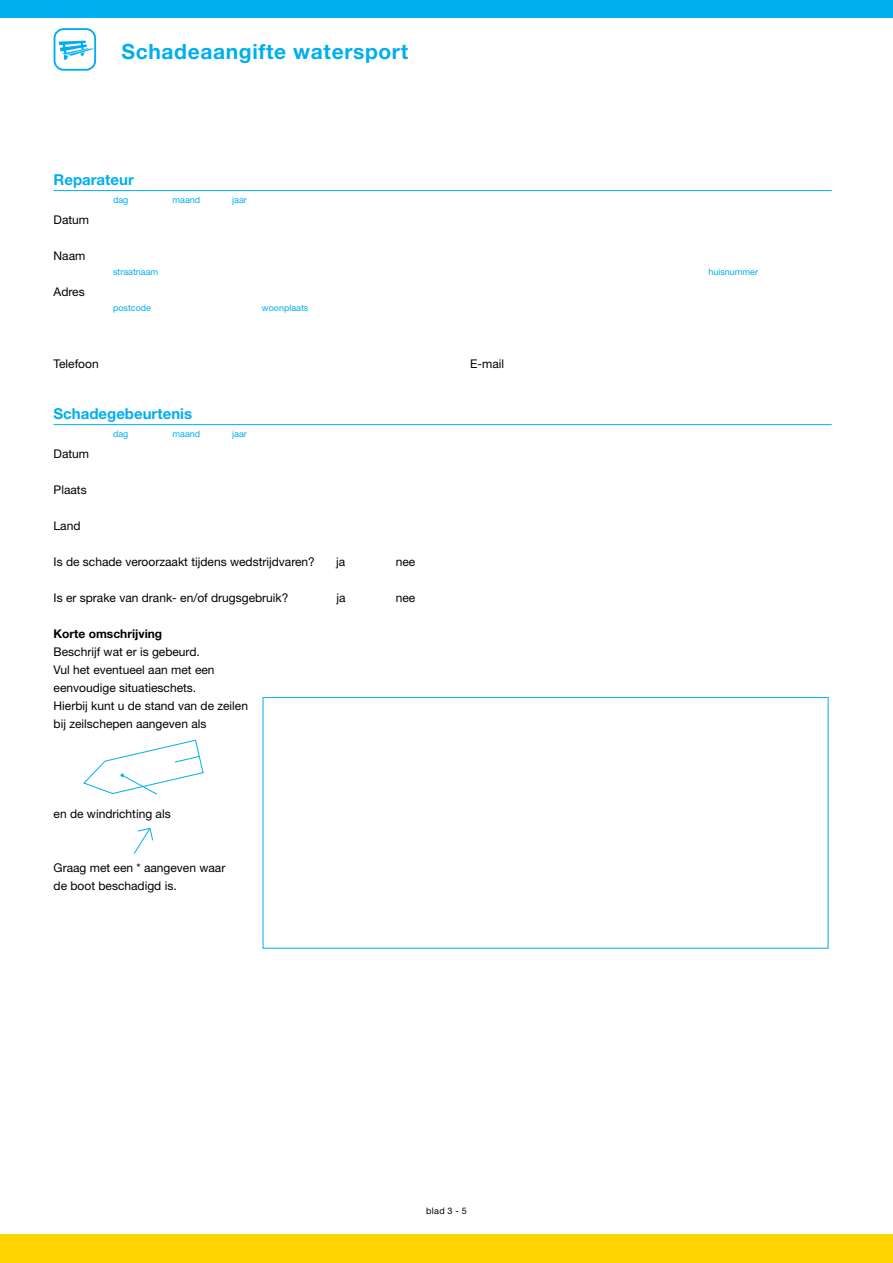
<style>
.page{position:relative;width:893px;height:1263px;background:#fff}
.page>*{position:absolute;margin:0;border:0;box-sizing:border-box;transform-origin:0 0}
.t1{font:700 21px "Helvetica Neue LT";letter-spacing:.03em;color:#00aeef}
.t2{font:700 15px "Helvetica Neue LT";color:#00aeef}
.t3{font:12px/18px "Helvetica Neue LT";color:#000}
.t4{font:700 12px "Helvetica Neue LT";color:#000}
.t5{font:9px "Helvetica Neue LT";color:#00aeef}
.t6{font:9px "Helvetica Neue LT";color:#000}
</style>
<div class="page">
<div style="left:0;top:0;width:893px;height:17px;background:#00aeef"></div>
<svg style="left:54px;top:28px;width:42px;height:43px"></svg>
<hr style="left:54px;top:190px;width:778px;height:1px;background:#00aeef">
<hr style="left:54px;top:424px;width:778px;height:1px;background:#00aeef">
<div style="left:263px;top:697px;width:565px;height:251px;border:1px solid #00aeef"></div>
<svg style="left:83px;top:739px;width:121px;height:56px"></svg>
<svg style="left:133px;top:827px;width:21px;height:27px"></svg>
<div style="left:0;top:1234px;width:893px;height:29px;background:#ffd400"></div>
<h1 class="t1" style="left:122px;top:39px;width:288px">Schadeaangifte watersport</h1>
<p class="t2" style="left:54px;top:170px;width:82px">Reparateur</p>
<p class="t5" style="left:113px;top:195px;width:17px">dag</p>
<p class="t5" style="left:173px;top:195px;width:29px">maand</p>
<p class="t5" style="left:232px;top:195px;width:16px">jaar</p>
<p class="t3" style="left:54px;top:211px;width:37px">Datum</p>
<p class="t3" style="left:54px;top:247px;width:33px">Naam</p>
<p class="t5" style="left:113px;top:267px;width:47px">straatnaam</p>
<p class="t5" style="left:708px;top:267px;width:51px">huisnummer</p>
<p class="t3" style="left:54px;top:283px;width:33px">Adres</p>
<p class="t5" style="left:113px;top:303px;width:40px">postcode</p>
<p class="t5" style="left:262px;top:303px;width:48px">woonplaats</p>
<p class="t3" style="left:54px;top:355px;width:47px">Telefoon</p>
<p class="t3" style="left:470px;top:355px;width:36px">E-mail</p>
<p class="t2" style="left:54px;top:404px;width:140px">Schadegebeurtenis</p>
<p class="t5" style="left:113px;top:429px;width:17px">dag</p>
<p class="t5" style="left:173px;top:429px;width:29px">maand</p>
<p class="t5" style="left:232px;top:429px;width:16px">jaar</p>
<p class="t3" style="left:54px;top:445px;width:37px">Datum</p>
<p class="t3" style="left:54px;top:481px;width:35px">Plaats</p>
<p class="t3" style="left:54px;top:517px;width:28px">Land</p>
<p class="t3" style="left:54px;top:553px;width:263px">Is de schade veroorzaakt tijdens wedstrijdvaren?</p>
<p class="t3" style="left:336px;top:553px;width:11px">ja</p>
<p class="t3" style="left:396px;top:553px;width:21px">nee</p>
<p class="t3" style="left:54px;top:589px;width:236px">Is er sprake van drank- en/of drugsgebruik?</p>
<p class="t3" style="left:336px;top:589px;width:11px">ja</p>
<p class="t3" style="left:396px;top:589px;width:21px">nee</p>
<p class="t4" style="left:54px;top:626px;width:110px">Korte omschrijving</p>
<p class="t3" style="left:54px;top:643px;width:196px">Beschrijf wat er is gebeurd.<br>Vul het eventueel aan met een eenvoudige situatieschets.<br>Hierbij kunt u de stand van de zeilen bij zeilschepen aangeven als</p>
<p class="t3" style="left:54px;top:805px;width:119px">en de windrichting als</p>
<p class="t3" style="left:54px;top:859px;width:173px">Graag met een * aangeven waar de boot beschadigd is.</p>
<p class="t6" style="left:426px;top:1206px;width:42px">blad 3 - 5</p>
</div>
